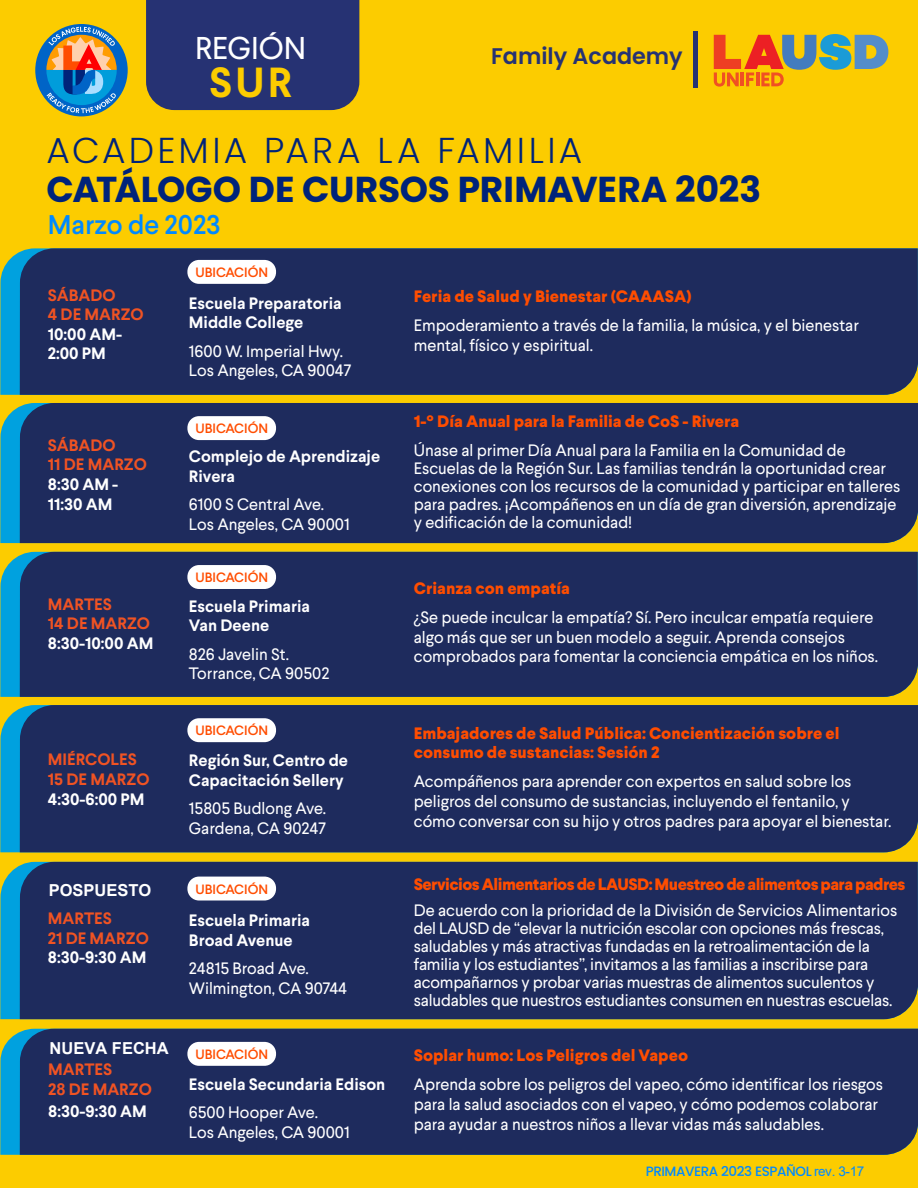
<style>
.page{position:relative;width:918px;height:1188px;background:#fccc00}
.page>*{position:absolute;margin:0;border:0;box-sizing:border-box;transform-origin:0 0}
.t1{font:700 42px "Larsseit";color:#fccc00}
.t2{font:700 36px "Poppins";letter-spacing:-.01em;color:#00237a}
.t3{font:300 36px "Poppins";letter-spacing:.09em;color:#00237a}
.t4{font:31.5px "Larsseit";color:#fff}
.t5{font:500 27px "Larsseit";color:#0089ff}
.t6{font:600 22.65px "Poppins";color:#263273}
.t7{font:16.5px/18px "Larsseit";color:#fff}
.t8{font:700 16.5px/19.5px "Larsseit";color:#fff}
.t9{font:800 16.5px/19.8px "Larsseit";color:#ff4d00}
.t10{font:700 16.5px/19.5px "Larsseit";color:#f05323}
.t11{font:800 16.5px "Larsseit";letter-spacing:-.035em;color:#ff4d00}
.t12{font:700 16.5px "Arial";color:#fff}
.t13{font:500 13.5px "Larsseit";color:#ff4d00}
.t14{font:500 13.5px "Poppins";letter-spacing:-.03em;color:#0089ff}
.s1{font-family:"Arial"}
.s2{color:#fff}
.s3{font-family:"Arial";font-weight:400}
</style>
<div class="page">
<div style="left:146px;top:0;width:213px;height:110px;background:#263273"></div>
<svg style="left:714px;top:34px;width:174px;height:53px"></svg>
<hr style="left:694px;top:32px;width:4px;height:56px;background:#263273">
<div style="left:35px;top:24px;width:93px;height:92px;background:#0064c7;border-radius:50%"></div>
<svg style="left:46px;top:27px;width:71px;height:86px"></svg>
<svg style="left:0;top:252px;width:20px;height:143px;background:#14a3cc"></svg>
<div style="left:20px;top:248px;width:898px;height:147px;background:#1e2b5d"></div>
<svg style="left:0;top:555px;width:20px;height:142px;background:#15a4cb"></svg>
<div style="left:20px;top:552px;width:898px;height:145px;background:#1e2b5d"></div>
<svg style="left:0;top:708px;width:20px;height:144px;background:#15a3cb"></svg>
<div style="left:20px;top:705px;width:898px;height:147px;background:#1e2b5d"></div>
<svg style="left:0;top:406px;width:20px;height:137px;background:#16a4ca"></svg>
<div style="left:20px;top:403px;width:898px;height:140px;background:#1e2b5d"></div>
<svg style="left:0;top:865px;width:20px;height:154px;background:#14a3cb"></svg>
<div style="left:20px;top:862px;width:898px;height:157px;background:#1e2b5d"></div>
<svg style="left:0;top:1032px;width:20px;height:123px;background:#16a4ca"></svg>
<div style="left:20px;top:1029px;width:898px;height:126px;background:#1e2b5d"></div>
<div style="left:187px;top:260px;width:89px;height:24px;background:#fff;border-radius:12px"></div>
<div style="left:187px;top:416px;width:89px;height:24px;background:#fff;border-radius:12px"></div>
<div style="left:187px;top:565px;width:89px;height:24px;background:#fff;border-radius:12px"></div>
<div style="left:187px;top:718px;width:89px;height:24px;background:#fff;border-radius:12px"></div>
<div style="left:187px;top:877px;width:89px;height:24px;background:#fff;border-radius:12px"></div>
<div style="left:187px;top:1042px;width:89px;height:24px;background:#fff;border-radius:12px"></div>
<h3 class="t4" style="left:195px;top:28px;width:113px">REGIÓN</h3>
<h1 class="t1" style="left:209px;top:55px;width:85px">SUR</h1>
<h3 class="t6" style="left:491px;top:43px;width:193px">Family Academy</h3>
<h2 class="t3" style="left:46px;top:129px;width:537px">ACADEMIA PARA LA FAMILIA</h2>
<h2 class="t2" style="left:46px;top:168px;width:716px">CATÁLOGO DE CURSOS PRIMAVERA 2023</h2>
<h3 class="t5" style="left:48px;top:207px;width:174px">Marzo de 2023</h3>
<p class="t10" style="left:48px;top:285px;width:97px">SÁBADO<br>4 DE MARZO</p>
<p class="t8" style="left:48px;top:324px;width:76px">10:00 AM-<br>2:00 PM</p>
<p class="t10" style="left:48px;top:435px;width:101px">SÁBADO<br>11 DE MARZO</p>
<p class="t8" style="left:48px;top:474px;width:72px">8:30 AM -<br>11:30 AM</p>
<p class="t10" style="left:48px;top:594px;width:104px">MARTES<br>14 DE MARZO</p>
<p class="t8" style="left:48px;top:634px;width:107px">8:30-10:00 AM</p>
<p class="t10" style="left:48px;top:750px;width:103px">MIÉRCOLES<br>15 DE MARZO</p>
<p class="t8" style="left:48px;top:789px;width:98px">4:30-6:00 PM</p>
<p class="t12" style="left:49px;top:879px;width:104px">POSPUESTO</p>
<p class="t10" style="left:48px;top:909px;width:102px">MARTES<br>21 DE MARZO</p>
<p class="t8" style="left:48px;top:948px;width:100px">8:30-9:30 AM</p>
<p class="t12" style="left:50px;top:1037px;width:121px">NUEVA FECHA</p>
<p class="t10" style="left:48px;top:1059px;width:105px;line-height:21px">MARTES<br>2<span class="s1">8</span> DE MARZO<br><span class="s2">8:30-9:30 AM</span></p>
<p class="t13" style="left:195px;top:263px;width:74px">UBICACIÓN</p>
<p class="t8" style="left:189px;top:293px;width:154px">Escuela Preparatoria<br>Middle College</p>
<p class="t7" style="left:189px;top:341px;width:164px;line-height:19.5px">1600 W. Imperial Hwy.<br>Los Angeles, CA 90047</p>
<p class="t13" style="left:195px;top:420px;width:74px">UBICACIÓN</p>
<p class="t8" style="left:189px;top:447px;width:193px">Complejo de Aprendizaje<br>Rivera</p>
<p class="t7" style="left:189px;top:494px;width:162px;line-height:19.5px">6100 S Central Ave.<br>Los Angeles, CA 90001</p>
<p class="t13" style="left:195px;top:568px;width:74px">UBICACIÓN</p>
<p class="t8" style="left:189px;top:597px;width:123px">Escuela Primaria<br>Van Deene</p>
<p class="t7" style="left:189px;top:644px;width:142px;line-height:19.5px">826 Javelin St.<br>Torrance, CA 90502</p>
<p class="t13" style="left:195px;top:722px;width:74px">UBICACIÓN</p>
<p class="t8" style="left:189px;top:751px;width:161px">Región Sur, Centro de<br>Capacitación Sellery</p>
<p class="t7" style="left:189px;top:798px;width:139px;line-height:19.5px">15805 Budlong Ave.<br>Gardena, CA 90247</p>
<p class="t13" style="left:195px;top:880px;width:74px">UBICACIÓN</p>
<p class="t8" style="left:189px;top:911px;width:123px">Escuela Primaria<br>Broad Avenue</p>
<p class="t7" style="left:189px;top:959px;width:160px;line-height:19.5px">24815 Broad Ave.<br>Wilmington, CA 90744</p>
<p class="t13" style="left:195px;top:1045px;width:74px">UBICACIÓN</p>
<p class="t8" style="left:189px;top:1074px;width:198px">Escuela Secundaria Edison</p>
<p class="t7" style="left:189px;top:1103px;width:162px;line-height:19.5px">6500 Hooper Ave.<br>Los Angeles, CA 90001</p>
<p class="t9" style="left:414px;top:287px;width:279px">Feria de Salud y Bienestar (CAAASA)</p>
<p class="t7" style="left:414px;top:315px;width:447px;line-height:19.8px">Empoderamiento a través de la familia, la música, y el bienestar mental, físico y espiritual.</p>
<p class="t9" style="left:414px;top:412px;width:327px">1-º Día Anual para la Familia de CoS - Rivera</p>
<p class="t7" style="left:414px;top:441px;width:488px">Únase al primer Día Anual para la Familia en la Comunidad de Escuelas de la Región Sur. Las familias tendrán la oportunidad crear conexiones con los recursos de la comunidad y participar en talleres para padres. ¡Acompáñenos en un día de gran diversión, aprendizaje y edificación de la comunidad!</p>
<p class="t9" style="left:414px;top:579px;width:158px">Crianza con empatía</p>
<p class="t7" style="left:414px;top:607px;width:466px;line-height:19.8px">¿Se puede inculcar la empatía? Sí. Pero inculcar empatía requiere algo más que ser un buen modelo a seguir. Aprenda consejos comprobados para fomentar la conciencia empática en los niños.</p>
<p class="t9" style="left:414px;top:723px;width:427px">Embajadores de Salud Pública: Concientización sobre el consumo de sustancias: Sesión 2</p>
<p class="t7" style="left:414px;top:771px;width:479px;line-height:19.8px">Acompáñenos para aprender con expertos en salud sobre los peligros del consumo de sustancias, incluyendo el fentanilo, y cómo conversar con su hijo y otros padres para apoyar el bienestar.</p>
<p class="t11" style="left:414px;top:873px;width:493px">Servicios Alimentarios de LAUSD: Muestreo de alimentos para padres</p>
<p class="t7" style="left:414px;top:901px;width:485px">De acuerdo con la prioridad de la División de Servicios Alimentarios del LAUSD de “elevar la nutrición escolar con opciones más frescas, saludables y más atractivas fundadas en la retroalimentación de la familia y los estudiantes”, invitamos a las familias a inscribirse para acompañarnos y probar varias muestras de alimentos suculentos y saludables que nuestros estudiantes consumen en nuestras escuelas.</p>
<p class="t9" style="left:414px;top:1046px;width:276px">Soplar humo: Los Peligros del Vapeo</p>
<p class="t7" style="left:414px;top:1074px;width:471px;line-height:19.8px">Aprenda sobre los peligros del vapeo, cómo identificar los riesgos para la salud asociados con el vapeo, y cómo podemos colaborar para ayudar a nuestros niños a llevar vidas más saludables.</p>
<p class="t14" style="left:646px;top:1163px;width:220px">PRIMAVERA 2023 ESPAÑOL <span class="s3">rev. 3-17</span></p>
</div>
